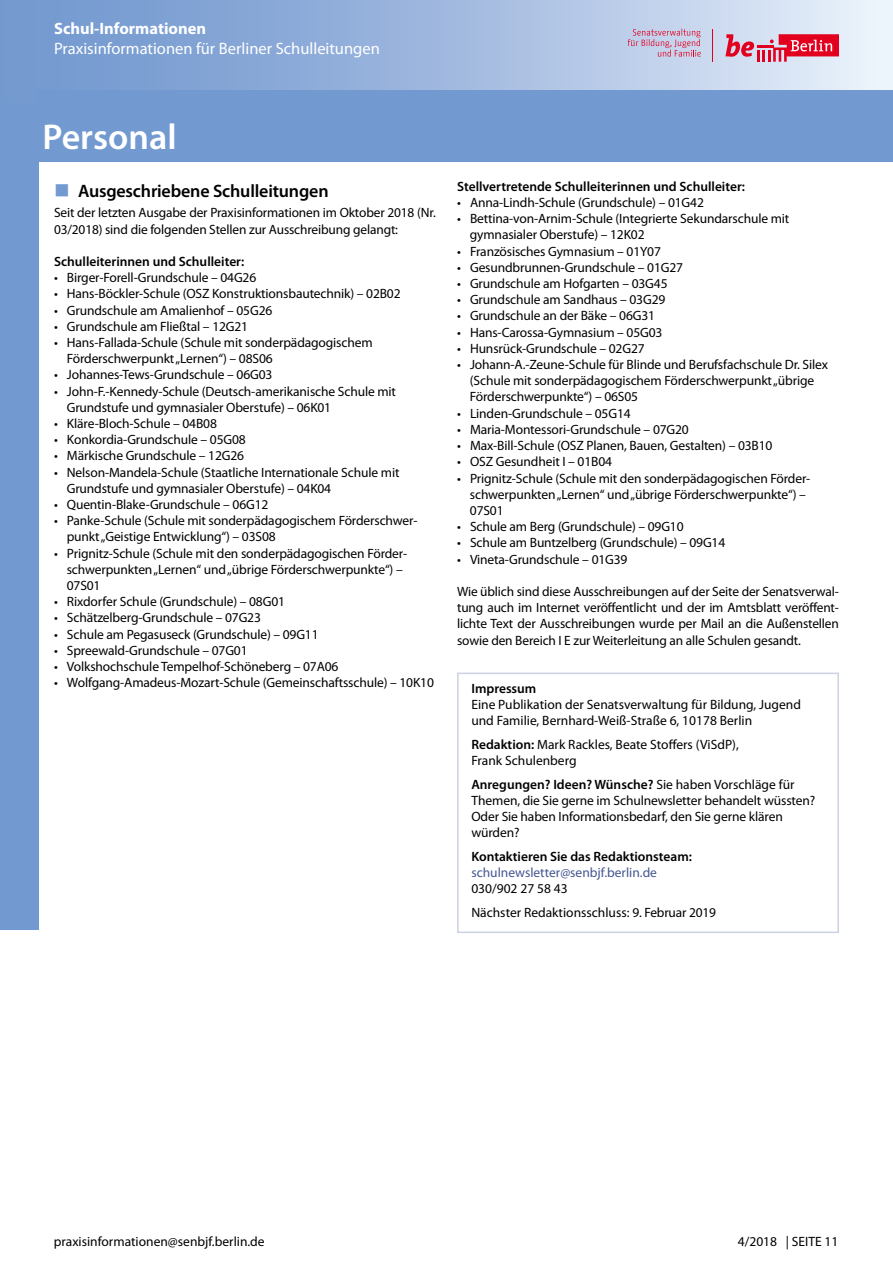
<style>
.page{position:relative;width:893px;height:1263px;background:#fff}
.page>*{position:absolute;margin:0;border:0;box-sizing:border-box;transform-origin:0 0}
.t1{font:600 36px "Myriad Pro";color:#fff}
.t2{font:600 18px "Myriad Pro";letter-spacing:-.01em;color:#000}
.t3{font:16.5px "Myriad Pro";color:#fff}
.t4{font:700 16.5px "Myriad Pro";color:#fff}
.t5{font:13.5px/16.2px "Myriad Pro";letter-spacing:-.01em;color:#000}
.t6{font:600 13.5px "Myriad Pro";color:#000}
.t7{font:13.5px "Myriad Pro";color:#465792}
.s1{color:#739ad0}
.s2{font-weight:600}
</style>
<div class="page">
<div style="left:0;top:0;width:892px;height:103px;background:linear-gradient(to right,#668fcb,#e5ecf8)"></div>
<div style="left:36px;top:90px;width:857px;height:60px;background:#739ad0"></div>
<div style="left:0;top:102px;width:38px;height:827px;background:#739ad0"></div>
<div style="left:457px;top:673px;width:382px;height:260px;border:2px solid #cdd2e1"></div>
<div style="left:34px;top:102px;width:859px;height:59px;background:#739ad0"></div>
<svg style="left:725px;top:34px;width:114px;height:28px;background:#df6c84"></svg>
<hr style="left:713px;top:29px;width:1px;height:33px;background:#e3001f">
<svg style="left:628px;top:29px;width:73px;height:28px;background:#c8b3cd"></svg>
<p class="t4" style="left:54px;top:20px;width:154px">Schul-Informationen</p>
<p class="t3" style="left:54px;top:40px;width:327px">Praxisinformationen für Berliner Schulleitungen</p>
<h1 class="t1" style="left:43px;top:117px;width:136px">Personal</h1>
<h2 class="t2" style="left:54px;top:181px;width:276px"><span class="s1">■</span> Ausgeschriebene Schulleitungen</h2>
<p class="t5" style="left:54px;top:205px;width:383px">Seit der letzten Ausgabe der Praxisinformationen im Oktober 2018 (Nr.<br>03/2018) sind die folgenden Stellen zur Ausschreibung gelangt:</p>
<p class="t6" style="left:54px;top:254px;width:192px">Schulleiterinnen und Schulleiter:</p>
<p class="t5" style="left:54px;top:270px;width:204px">• Birger-Forell-Grundschule – 04G26</p>
<p class="t5" style="left:54px;top:286px;width:348px">• Hans-Böckler-Schule (OSZ Konstruktionsbautechnik) – 02B02</p>
<p class="t5" style="left:54px;top:302px;width:220px">• Grundschule am Amalienhof – 05G26</p>
<p class="t5" style="left:54px;top:318px;width:196px">• Grundschule am Fließtal – 12G21</p>
<p class="t5" style="left:67px;top:335px;width:307px;text-indent:-13px">• Hans-Fallada-Schule (Schule mit sonderpädagogischem<br>Förderschwerpunkt „Lernen“) – 08S06</p>
<p class="t5" style="left:54px;top:367px;width:220px">• Johannes-Tews-Grundschule – 06G03</p>
<p class="t5" style="left:67px;top:383px;width:331px;text-indent:-13px">• John-F.-Kennedy-Schule (Deutsch-amerikanische Schule mit<br>Grundstufe und gymnasialer Oberstufe) – 06K01</p>
<p class="t5" style="left:54px;top:416px;width:164px">• Kläre-Bloch-Schule – 04B08</p>
<p class="t5" style="left:54px;top:432px;width:193px">• Konkordia-Grundschule – 05G08</p>
<p class="t5" style="left:54px;top:448px;width:192px">• Märkische Grundschule – 12G26</p>
<p class="t5" style="left:67px;top:464px;width:334px;text-indent:-13px">• Nelson-Mandela-Schule (Staatliche Internationale Schule mit<br>Grundstufe und gymnasialer Oberstufe) – 04K04</p>
<p class="t5" style="left:54px;top:497px;width:216px">• Quentin-Blake-Grundschule – 06G12</p>
<p class="t5" style="left:67px;top:513px;width:352px;text-indent:-13px">• Panke-Schule (Schule mit sonderpädagogischem Förderschwer&shy;punkt „Geistige Entwicklung“) – 03S08</p>
<p class="t5" style="left:67px;top:545px;width:342px;text-indent:-13px">• Prignitz-Schule (Schule mit den sonderpädagogischen Förder&shy;schwerpunkten „Lernen“ und „übrige Förderschwerpunkte“) –<br>07S01</p>
<p class="t5" style="left:54px;top:594px;width:233px">• Rixdorfer Schule (Grundschule) – 08G01</p>
<p class="t5" style="left:54px;top:610px;width:209px">• Schätzelberg-Grundschule – 07G23</p>
<p class="t5" style="left:54px;top:626px;width:266px">• Schule am Pegasuseck (Grundschule) – 09G11</p>
<p class="t5" style="left:54px;top:642px;width:195px">• Spreewald-Grundschule – 07G01</p>
<p class="t5" style="left:54px;top:659px;width:286px">• Volkshochschule Tempelhof-Schöneberg – 07A06</p>
<p class="t5" style="left:54px;top:675px;width:381px">• Wolfgang-Amadeus-Mozart-Schule (Gemeinschaftsschule) – 10K10</p>
<p class="t6" style="left:457px;top:179px;width:289px">Stellvertretende Schulleiterinnen und Schulleiter:</p>
<p class="t5" style="left:457px;top:195px;width:248px">• Anna-Lindh-Schule (Grundschule) – 01G42</p>
<p class="t5" style="left:470px;top:211px;width:321px;text-indent:-13px">• Bettina-von-Arnim-Schule (Integrierte Sekundarschule mit gymnasialer Oberstufe) – 12K02</p>
<p class="t5" style="left:457px;top:243px;width:205px">• Französisches Gymnasium – 01Y07</p>
<p class="t5" style="left:457px;top:259px;width:227px">• Gesundbrunnen-Grundschule – 01G27</p>
<p class="t5" style="left:457px;top:276px;width:212px">• Grundschule am Hofgarten – 03G45</p>
<p class="t5" style="left:457px;top:292px;width:210px">• Grundschule am Sandhaus – 03G29</p>
<p class="t5" style="left:457px;top:308px;width:199px">• Grundschule an der Bäke – 06G31</p>
<p class="t5" style="left:457px;top:324px;width:207px">• Hans-Carossa-Gymnasium – 05G03</p>
<p class="t5" style="left:457px;top:340px;width:189px">• Hunsrück-Grundschule – 02G27</p>
<p class="t5" style="left:470px;top:357px;width:360px;text-indent:-13px">• Johann-A.-Zeune-Schule für Blinde und Berufsfachschule Dr. Silex (Schule mit sonderpädagogischem Förderschwerpunkt „übrige<br>Förderschwerpunkte“) – 06S05</p>
<p class="t5" style="left:457px;top:405px;width:175px">• Linden-Grundschule – 05G14</p>
<p class="t5" style="left:457px;top:421px;width:233px">• Maria-Montessori-Grundschule – 07G20</p>
<p class="t5" style="left:457px;top:438px;width:317px">• Max-Bill-Schule (OSZ Planen, Bauen, Gestalten) – 03B10</p>
<p class="t5" style="left:457px;top:454px;width:156px">• OSZ Gesundheit I – 01B04</p>
<p class="t5" style="left:470px;top:470px;width:342px;text-indent:-13px">• Prignitz-Schule (Schule mit den sonderpädagogischen Förder&shy;schwerpunkten „Lernen“ und „übrige Förderschwerpunkte“) –<br>07S01</p>
<p class="t5" style="left:457px;top:519px;width:228px">• Schule am Berg (Grundschule) – 09G10</p>
<p class="t5" style="left:457px;top:535px;width:270px">• Schule am Buntzelberg (Grundschule) – 09G14</p>
<p class="t5" style="left:457px;top:551px;width:172px">• Vineta-Grundschule – 01G39</p>
<p class="t5" style="left:457px;top:583px;width:383px;text-align:justify">Wie üblich sind diese Ausschreibungen auf der Seite der Senatsverwal&shy;tung auch im Internet veröffentlicht und der im Amtsblatt veröffent&shy;lichte Text der Ausschreibungen wurde per Mail an die Außenstellen sowie den Bereich I E zur Weiterleitung an alle Schulen gesandt.</p>
<p class="t6" style="left:471px;top:681px;width:67px">Impressum</p>
<p class="t5" style="left:471px;top:696px;width:331px">Eine Publikation der Senatsverwaltung für Bildung, Jugend und Familie, Bernhard-Weiß-Straße 6, 10178 Berlin</p>
<p class="t5" style="left:471px;top:736px;width:269px"><span class="s2">Redaktion:</span> Mark Rackles, Beate Stoffers (ViSdP),<br>Frank Schulenberg</p>
<p class="t5" style="left:471px;top:776px;width:345px"><span class="s2">Anregungen? Ideen? Wünsche?</span> Sie haben Vorschläge für Themen, die Sie gerne im Schulnewsletter behandelt wüssten?<br>Oder Sie haben Informationsbedarf, den Sie gerne klären würden?</p>
<p class="t6" style="left:471px;top:849px;width:222px">Kontaktieren Sie das Redaktionsteam:</p>
<p class="t7" style="left:471px;top:865px;width:187px">schulnewsletter@senbjf.berlin.de</p>
<p class="t5" style="left:471px;top:877px;width:246px;line-height:23.7px">030/902 27 58 43<br>Nächster Redaktionsschluss: 9. Februar 2019</p>
<p class="t5" style="left:54px;top:1233px;width:212px">praxisinformationen@senbjf.berlin.de</p>
<p class="t5" style="left:738px;top:1233px;width:102px">4/2018 | SEITE 11</p>
</div>
